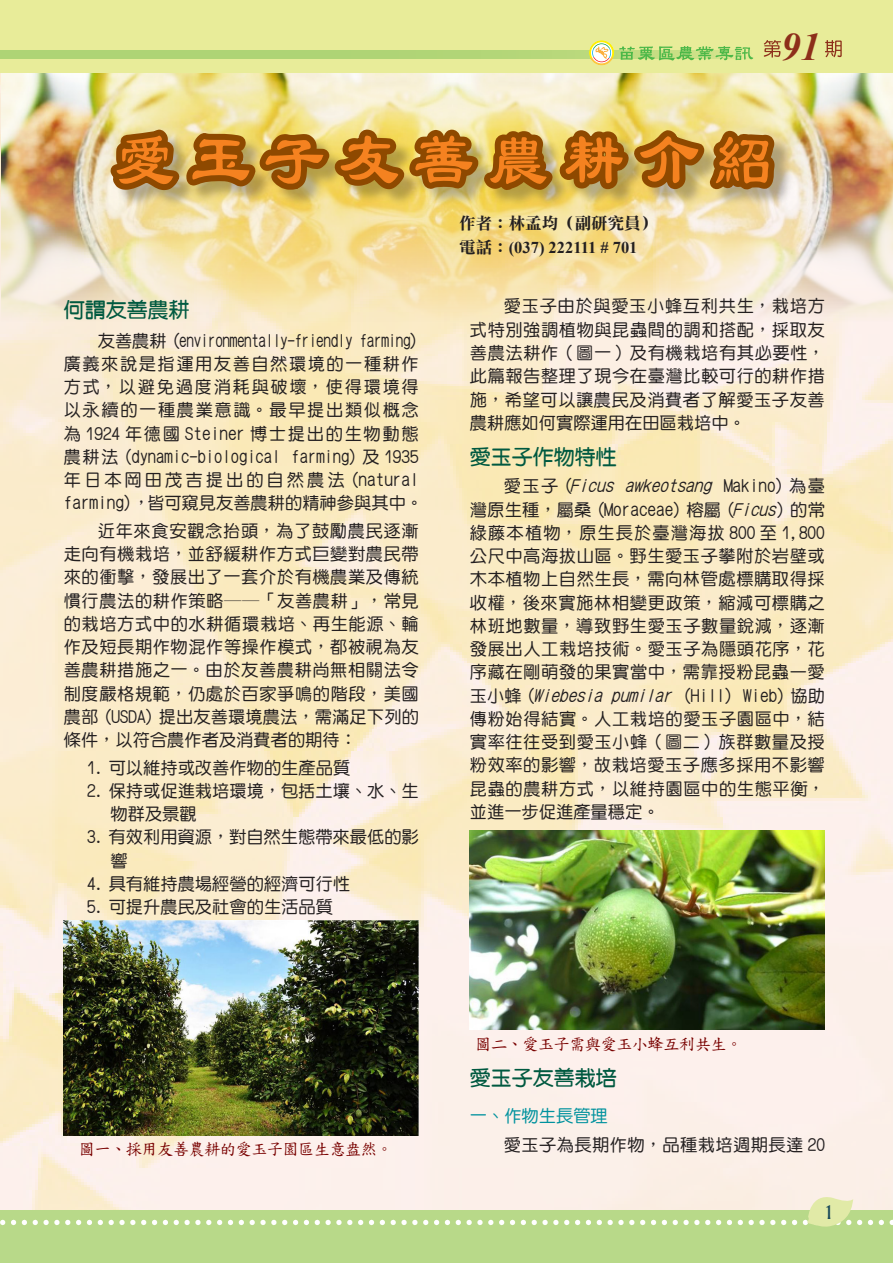
<style>
.page{position:relative;width:893px;height:1263px;background:#fff}
.page>*{position:absolute;margin:0;border:0;box-sizing:border-box;transform-origin:0 0}
.t1{font:78px "Daleisu CSEG Bold Big 5";letter-spacing:.2em;color:#f58220;scale:.8 1}
.t2{font:italic 700 39px "Times New Roman";color:#8d2f1a}
.t3{font:21px "DF Yuan Bd HK BF";color:#005940}
.t4{font:500 18px "Albertus";color:#174859;scale:.9 1}
.t5{font:17.25px/23.2px "DF Yuan Md HK BF";color:#231f20}
.t6{font:17.25px "DF Yuan Md HK BF";letter-spacing:.025em;color:#231f20}
.t7{font:17.25px "DF Yuan Md HK BF";color:#00929e}
.t8{font:16.5px "DF Kai Shu SB Estd BF";letter-spacing:-.05em;color:#790100}
.t9{font:700 16.5px "Times New Roman";color:#231f20}
.t10{font:16.5px "DF Li Song Bd WIN BF";color:#231f20}
.s1{font-family:"DF Li Song Bd WIN BF";font-weight:400}
.s2{font-style:italic}
</style>
<div class="page">
<img style="left:0;top:72px;width:893px;height:1138px">
<img style="left:2px;top:72px;width:891px;height:268px">
<div style="left:0;top:1210px;width:893px;height:53px;background:#b8d989"></div>
<svg style="left:3px;top:1192px;width:890px;height:35px"></svg>
<div style="left:0;top:0;width:893px;height:72px;background:#e8ec99"></div>
<div style="left:0;top:50px;width:752px;height:8px;background:#aed475"></div>
<svg style="left:764px;top:40px;width:17px;height:18px"></svg>
<svg style="left:825px;top:40px;width:17px;height:17px"></svg>
<svg style="left:590px;top:41px;width:163px;height:24px"></svg>
<div style="left:114px;top:132px;width:679px;height:76px;background:#231f20;opacity:.3"></div>
<svg style="left:105px;top:124px;width:675px;height:76px;background:#b68a3d"></svg>
<img style="left:64px;top:921px;width:355px;height:214px">
<img style="left:470px;top:830px;width:355px;height:199px">
<h2 class="t2" style="left:781px;top:19px;width:40px">91</h2>
<p class="t1" style="left:114px;top:121px;width:828px">愛玉子友善農耕介紹</p>
<p class="t10" style="left:459px;top:215px;width:199px">作者：林孟均（副研究員）</p>
<p class="t9" style="left:459px;top:236px;width:180px"><span class="s1">電話：</span>(037) 222111 # 701</p>
<p class="t3" style="left:64px;top:299px;width:127px">何謂友善農耕</p>
<p class="t5" style="left:64px;top:329px;width:361px;text-indent:34px">友善農耕 (environmentally-friendly farming)廣義來說是指運用友善自然環境的一種耕作方式，以避免過度消耗與破壞，使得環境得以永續的一種農業意識。最早提出類似概念為 1924 年德國 Steiner 博士提出的生物動態農耕法 (dynamic-biological farming) 及 1935年日本岡田茂吉提出的自然農法 (natural farming)，皆可窺見友善農耕的精神參與其中。</p>
<p class="t5" style="left:64px;top:519px;width:357px;text-align:justify;text-indent:34px">近年來食安觀念抬頭，為了鼓勵農民逐漸走向有機栽培，並舒緩耕作方式巨變對農民帶來的衝擊，發展出了一套介於有機農業及傳統慣行農法的耕作策略──「友善農耕」，常見的栽培方式中的水耕循環栽培、再生能源、輪作及短長期作物混作等操作模式，都被視為友善農耕措施之一。由於友善農耕尚無相關法令制度嚴格規範，仍處於百家爭鳴的階段，美國農部 (USDA) 提出友善環境農法，需滿足下列的條件，以符合農作者及消費者的期待：</p>
<p class="t5" style="left:87px;top:756px;width:265px">1. 可以維持或改善作物的生產品質</p>
<p class="t5" style="left:111px;top:779px;width:310px;text-indent:-23px">2. 保持或促進栽培環境，包括土壤、水、生物群及景觀</p>
<p class="t5" style="left:111px;top:825px;width:310px;text-indent:-23px">3. 有效利用資源，對自然生態帶來最低的影響</p>
<p class="t5" style="left:87px;top:872px;width:265px">4. 具有維持農場經營的經濟可行性</p>
<p class="t5" style="left:87px;top:895px;width:247px">5. 可提升農民及社會的生活品質</p>
<p class="t5" style="left:470px;top:295px;width:357px;text-align:justify;text-indent:34px">愛玉子由於與愛玉小蜂互利共生，栽培方式特別強調植物與昆蟲間的調和搭配，採取友善農法耕作（圖一）及有機栽培有其必要性，此篇報告整理了現今在臺灣比較可行的耕作措施，希望可以讓農民及消費者了解愛玉子友善農耕應如何實際運用在田區栽培中。</p>
<p class="t3" style="left:470px;top:446px;width:148px">愛玉子作物特性</p>
<p class="t5" style="left:470px;top:474px;width:357px;text-align:justify;text-indent:34px">愛玉子 (<span class="s2">Ficus awkeotsang</span> Ma k i n o ) 為臺灣原生種，屬桑 (Moraceae) 榕屬 (<span class="s2">Ficus</span>) 的常綠藤本植物，原生長於臺灣海拔 800 至 1,800公尺中高海拔山區。野生愛玉子攀附於岩壁或木本植物上自然生長，需向林管處標購取得採收權，後來實施林相變更政策，縮減可標購之林班地數量，導致野生愛玉子數量銳減，逐漸發展出人工栽培技術。愛玉子為隱頭花序，花序藏在剛萌發的果實當中，需靠授粉昆蟲—愛玉小蜂 (<span class="s2">Wiebesia pumilar</span> (Hill) Wieb) 協助傳粉始得結實。人工栽培的愛玉子園區中，結實率往往受到愛玉小蜂（圖二）族群數量及授粉效率的影響，故栽培愛玉子應多採用不影響昆蟲的農耕方式，以維持園區中的生態平衡，並進一步促進產量穩定。</p>
<p class="t8" style="left:79px;top:1141px;width:316px">圖一、採用友善農耕的愛玉子園區生意盎然。</p>
<p class="t8" style="left:475px;top:1035px;width:269px">圖二、愛玉子需與愛玉小蜂互利共生。</p>
<p class="t3" style="left:470px;top:1067px;width:148px">愛玉子友善栽培</p>
<p class="t7" style="left:470px;top:1107px;width:139px">一、作物生長管理</p>
<p class="t6" style="left:504px;top:1136px;width:323px">愛玉子為長期作物，品種栽培週期長達 20</p>
<p class="t4" style="left:824px;top:1201px;width:13px">1</p>
</div>
